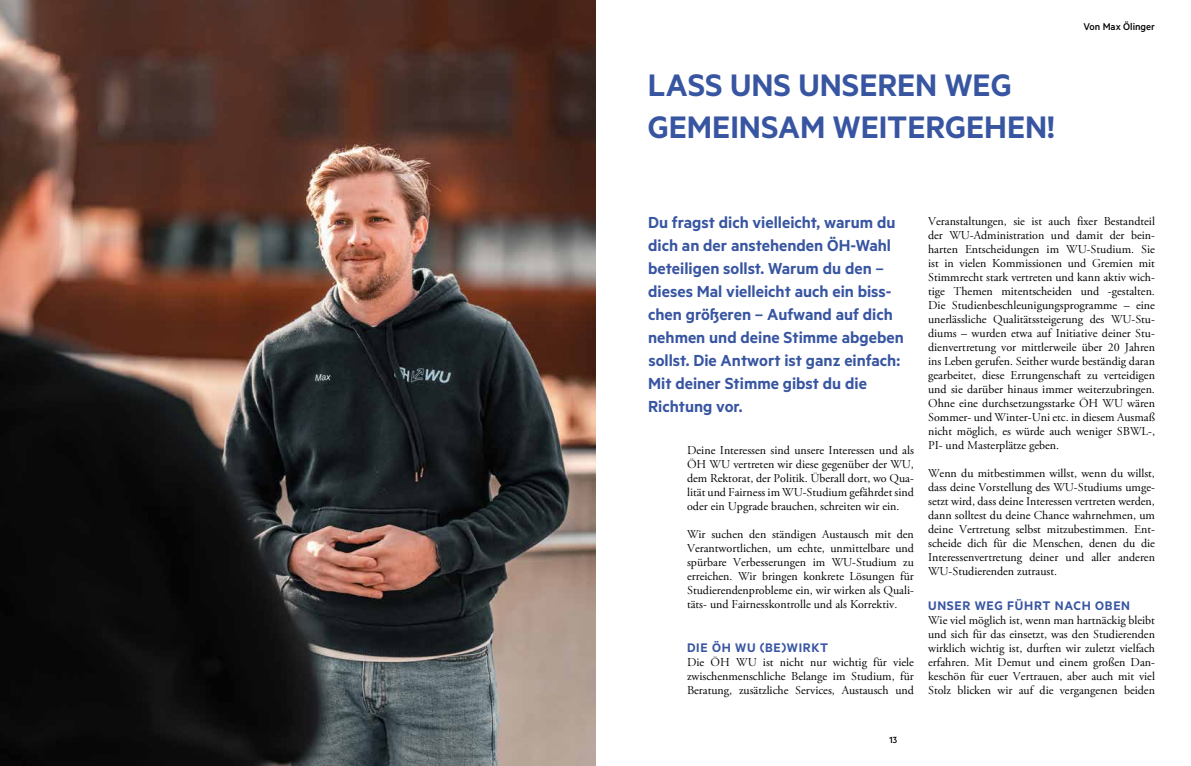
<style>
.page{position:relative;width:1191px;height:766px;background:#fff}
.page>*{position:absolute;margin:0;border:0;box-sizing:border-box;transform-origin:0 0}
.t1{font:600 35px/42px "Metric";color:#3855a2}
.t2{font:600 18px/23px "Metric";color:#3855a2}
.t3{font:600 14px "Metric";letter-spacing:.05em;color:#3855a2}
.t4{font:12px/14px "Adobe Garamond Pro";color:#000;text-align:justify}
.t5{font:500 11px "Metric";color:#000}
.t6{font:500 10px "Metric";color:#000}
</style>
<div class="page">
<img style="left:0;top:0;width:595px;height:765px">
<h1 class="t1" style="left:648px;top:63px;width:408px">LASS UNS UNSEREN WEG<br>GEMEINSAM WEITERGEHEN!</h1>
<p class="t5" style="left:1083px;top:20px;width:73px">Von Max Ölinger</p>
<p class="t2" style="left:648px;top:210px;width:257px">Du fragst dich vielleicht, warum du dich an der anstehenden ÖH-Wahl beteiligen sollst. Warum du den – dieses Mal vielleicht auch ein biss&shy;chen größeren – Aufwand auf dich nehmen und deine Stimme abgeben sollst. Die Antwort ist ganz einfach:<br>Mit deiner Stimme gibst du die<br>Richtung vor.</p>
<p class="t4" style="left:687px;top:443px;width:228px">Deine Interessen sind unsere Interessen und als ÖH WU vertreten wir diese gegenüber der WU, dem Rektorat, der Politik. Überall dort, wo Qua&shy;lität und Fairness im WU-Studium gefährdet sind oder ein Upgrade brauchen, schreiten wir ein.</p>
<p class="t4" style="left:687px;top:527px;width:228px">Wir suchen den ständigen Austausch mit den Verantwortlichen, um echte, unmittelbare und spürbare Verbesserungen im WU-Studium zu erreichen. Wir bringen konkrete Lösungen für Studierendenprobleme ein, wir wirken als Quali&shy;täts- und Fairnesskontrolle und als Korrektiv.</p>
<p class="t3" style="left:687px;top:639px;width:143px">DIE ÖH WU (BE)WIRKT</p>
<p class="t4" style="left:687px;top:655px;width:228px">Die ÖH WU ist nicht nur wichtig für viele zwischenmenschliche Belange im Studium, für Beratung, zusätzliche Services, Austausch und</p>
<p class="t4" style="left:928px;top:214px;width:228px">Veranstaltungen, sie ist auch fixer Bestandteil der WU-Administration und damit der bein&shy;harten Entscheidungen im WU-Studium. Sie ist in vielen Kommissionen und Gremien mit Stimmrecht stark vertreten und kann aktiv wich&shy;tige Themen mitentscheiden und -gestalten.<br>Die Studienbeschleunigungsprogramme – eine unerlässliche Qualitätssteigerung des WU-Stu&shy;diums – wurden etwa auf Initiative deiner Stu&shy;dienvertretung vor mittlerweile über 20 Jahren ins Leben gerufen. Seither wurde beständig daran gearbeitet, diese Errungenschaft zu verteidigen und sie darüber hinaus immer weiterzubringen.<br>Ohne eine durchsetzungsstarke ÖH WU wären Sommer- und Winter-Uni etc. in diesem Ausmaß nicht möglich, es würde auch weniger SBWL-, PI- und Masterplätze geben.</p>
<p class="t4" style="left:928px;top:466px;width:228px">Wenn du mitbestimmen willst, wenn du willst, dass deine Vorstellung des WU-Studiums umge&shy;setzt wird, dass deine Interessen vertreten werden, dann solltest du deine Chance wahrnehmen, um deine Vertretung selbst mitzubestimmen. Ent&shy;scheide dich für die Menschen, denen du die Interessenvertretung deiner und aller anderen WU-Studierenden zutraust.</p>
<p class="t3" style="left:928px;top:597px;width:203px">UNSER WEG FÜHRT NACH OBEN</p>
<p class="t4" style="left:928px;top:613px;width:228px">Wie viel möglich ist, wenn man hartnäckig bleibt und sich für das einsetzt, was den Studierenden wirklich wichtig ist, durften wir zuletzt vielfach erfahren. Mit Demut und einem großen Dan&shy;keschön für euer Vertrauen, aber auch mit viel Stolz blicken wir auf die vergangenen beiden</p>
<p class="t6" style="left:889px;top:733px;width:9px">13</p>
</div>
